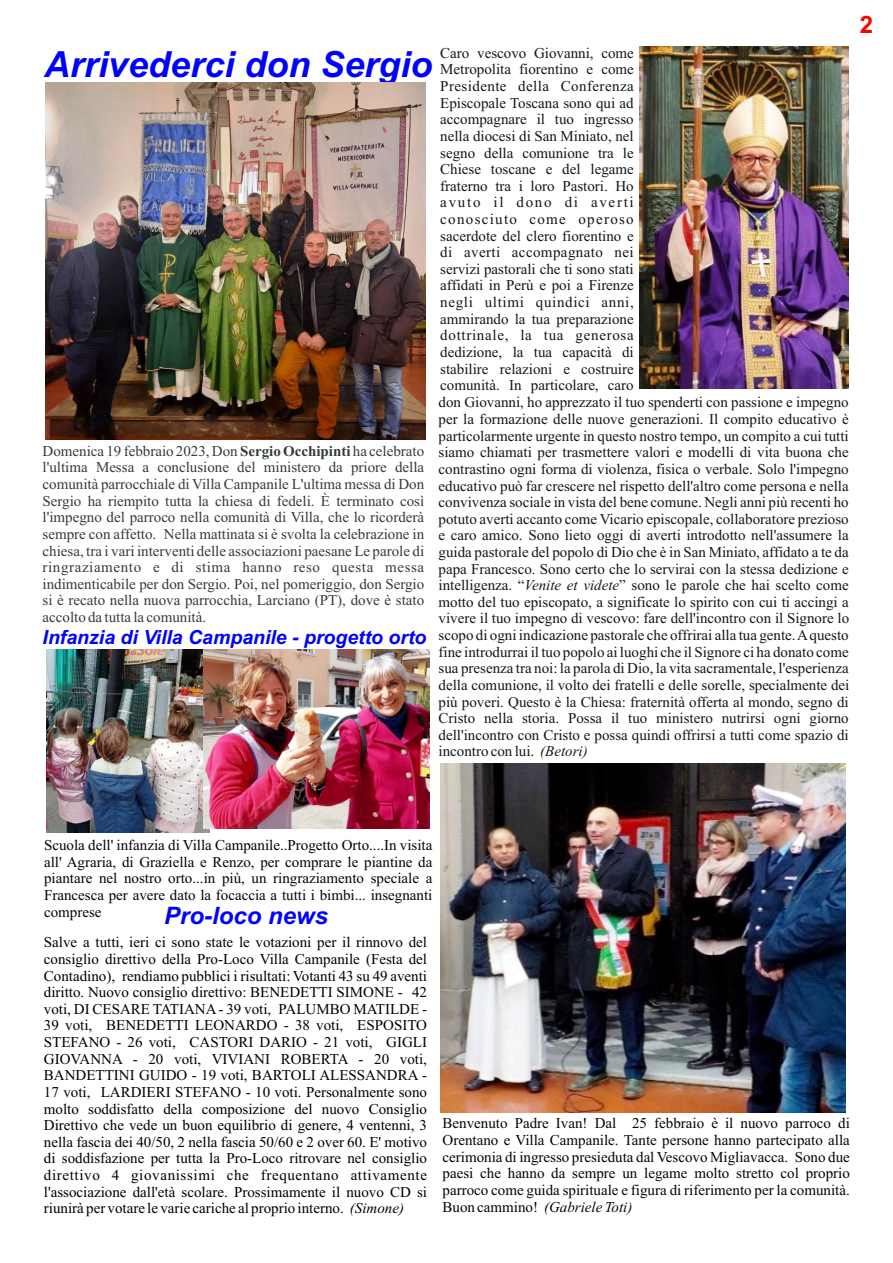
<style>
.page{position:relative;width:893px;height:1263px;background:#fff}
.page>*{position:absolute;margin:0;border:0;box-sizing:border-box;transform-origin:0 0}
.t1{font:italic 700 36px "Arial";color:#00f}
.t2{font:italic 700 24px "Arial";color:#00f}
.t3{font:700 24px "Arial";color:#f00}
.t4{font:italic 700 19.5px "Arial";color:#00f}
.t5{font:15px/16.6px "Times New Roman";color:#151616}
.t6{font:15px/16.6px "Times New Roman";color:#000;text-align:justify}
.t7{font:15px/16.6px "Times New Roman";color:#333b40;text-align:justify}
.t8{font:15px/16.6px "Times New Roman";color:#050505;text-align:justify}
.s1{font-style:italic}
.s2{font-weight:700}
</style>
<div class="page">
<img style="left:45px;top:83px;width:381px;height:357px">
<img style="left:640px;top:46px;width:209px;height:343px">
<img style="left:440px;top:763px;width:405px;height:349px">
<img style="left:46px;top:650px;width:164px;height:182px">
<img style="left:203px;top:650px;width:226px;height:178px">
<p class="t5" style="left:439px;top:46px;width:412px">Caro vescovo Giovanni, come<br>Metropolita fiorentino e come<br>Presidente della Conferenza<br>Episcopale Toscana sono qui ad<br>accompagnare il tuo ingresso<br>nella diocesi di San Miniato, nel<br>segno della comunione tra le<br>Chiese toscane e del legame<br>fraterno tra i loro Pastori. Ho<br>avuto il dono di averti<br>conosciuto come operoso<br>sacerdote del clero fiorentino e<br>di averti accompagnato nei<br>servizi pastorali che ti sono stati<br>affidati in Perù e poi a Firenze<br>negli ultimi quindici anni,<br>ammirando la tua preparazione<br>dottrinale, la tua generosa<br>dedizione, la tua capacità di<br>stabilire relazioni e costruire<br>comunità. In particolare, caro<br>don Giovanni, ho apprezzato il tuo spenderti con passione e impegno per la formazione delle nuove generazioni. Il compito educativo è particolarmente urgente in questo nostro tempo, un compito a cui tutti siamo chiamati per trasmettere valori e modelli di vita buona che contrastino ogni forma di violenza, fisica o verbale. Solo l'impegno educativo può far crescere nel rispetto dell'altro come persona e nella convivenza sociale in vista del bene comune. Negli anni più recenti ho potuto averti accanto come Vicario episcopale, collaboratore prezioso e caro amico. Sono lieto oggi di averti introdotto nell'assumere la guida pastorale del popolo di Dio che è in San Miniato, affidato a te da papa Francesco. Sono certo che lo servirai con la stessa dedizione e intelligenza. “<span class="s1">Venite et videte</span>” sono le parole che hai scelto come motto del tuo episcopato, a significate lo spirito con cui ti accingi a vivere il tuo impegno di vescovo: fare dell'incontro con il Signore lo scopo di ogni indicazione pastorale che offrirai alla tua gente. Aquesto fine introdurrai il tuo popolo ai luoghi che il Signore ci ha donato come sua presenza tra noi: la parola di Dio, la vita sacramentale, l'esperienza della comunione, il volto dei fratelli e delle sorelle, specialmente dei più poveri. Questo è la Chiesa: fraternità offerta al mondo, segno di Cristo nella storia. Possa il tuo ministero nutrirsi ogni giorno dell'incontro con Cristo e possa quindi offrirsi a tutti come spazio di incontro con lui. <span class="s1">(Betori)</span></p>
<h1 class="t1" style="left:44px;top:51px;width:390px">Arrivederci don Sergio</h1>
<p class="t7" style="left:43px;top:444px;width:383px">Domenica 19 febbraio 2023, Don <span class="s2">Sergio Occhipinti</span> ha celebrato l'ultima Messa a conclusione del ministero da priore della comunità parrocchiale di Villa Campanile L'ultima messa di Don Sergio ha riempito tutta la chiesa di fedeli. È terminato così l'impegno del parroco nella comunità di Villa, che lo ricorderà sempre con affetto. Nella mattinata si è svolta la celebrazione in chiesa, tra i vari interventi delle associazioni paesane Le parole di ringraziamento e di stima hanno reso questa messa indimenticabile per don Sergio. Poi, nel pomeriggio, don Sergio si è recato nella nuova parrocchia, Larciano (PT), dove è stato accolto da tutta la comunità.</p>
<h3 class="t4" style="left:43px;top:629px;width:385px">Infanzia di Villa Campanile - progetto orto</h3>
<h2 class="t3" style="left:860px;top:15px;width:15px">2</h2>
<p class="t8" style="left:44px;top:838px;width:390px">Scuola dell' infanzia di Villa Campanile..Progetto Orto....In visita all' Agraria, di Graziella e Renzo, per comprare le piantine da piantare nel nostro orto...in più, un ringraziamento speciale a Francesca per avere dato la focaccia a tutti i bimbi... insegnanti comprese</p>
<h2 class="t2" style="left:164px;top:907px;width:166px">Pro-loco news</h2>
<p class="t6" style="left:44px;top:935px;width:385px">Salve a tutti, ieri ci sono state le votazioni per il rinnovo del consiglio direttivo della Pro-Loco Villa Campanile (Festa del Contadino), rendiamo pubblici i risultati: Votanti 43 su 49 aventi diritto. Nuovo consiglio direttivo: BENEDETTI SIMONE - 42 voti, DI CESARE TATIANA- 39 voti, PALUMBO MATILDE - 39 voti, BENEDETTI LEONARDO - 38 voti, ESPOSITO STEFANO - 26 voti, CASTORI DARIO - 21 voti, GIGLI GIOVANNA - 20 voti, VIVIANI ROBERTA - 20 voti, BANDETTINI GUIDO - 19 voti, BARTOLI ALESSANDRA - 17 voti, LARDIERI STEFANO - 10 voti. Personalmente sono molto soddisfatto della composizione del nuovo Consiglio Direttivo che vede un buon equilibrio di genere, 4 ventenni, 3 nella fascia dei 40/50, 2 nella fascia 50/60 e 2 over 60. E' motivo di soddisfazione per tutta la Pro-Loco ritrovare nel consiglio direttivo 4 giovanissimi che frequentano attivamente l'associazione dall'età scolare. Prossimamente il nuovo CD si riunirà per votare le varie cariche al proprio interno. <span class="s1">(Simone)</span></p>
<p class="t8" style="left:443px;top:1116px;width:409px">Benvenuto Padre Ivan! Dal 25 febbraio è il nuovo parroco di Orentano e Villa Campanile. Tante persone hanno partecipato alla cerimonia di ingresso presieduta dal Vescovo Migliavacca. Sono due paesi che hanno da sempre un legame molto stretto col proprio parroco come guida spirituale e figura di riferimento per la comunità.<br>Buon cammino! <span class="s1">(Gabriele Toti)</span></p>
</div>
